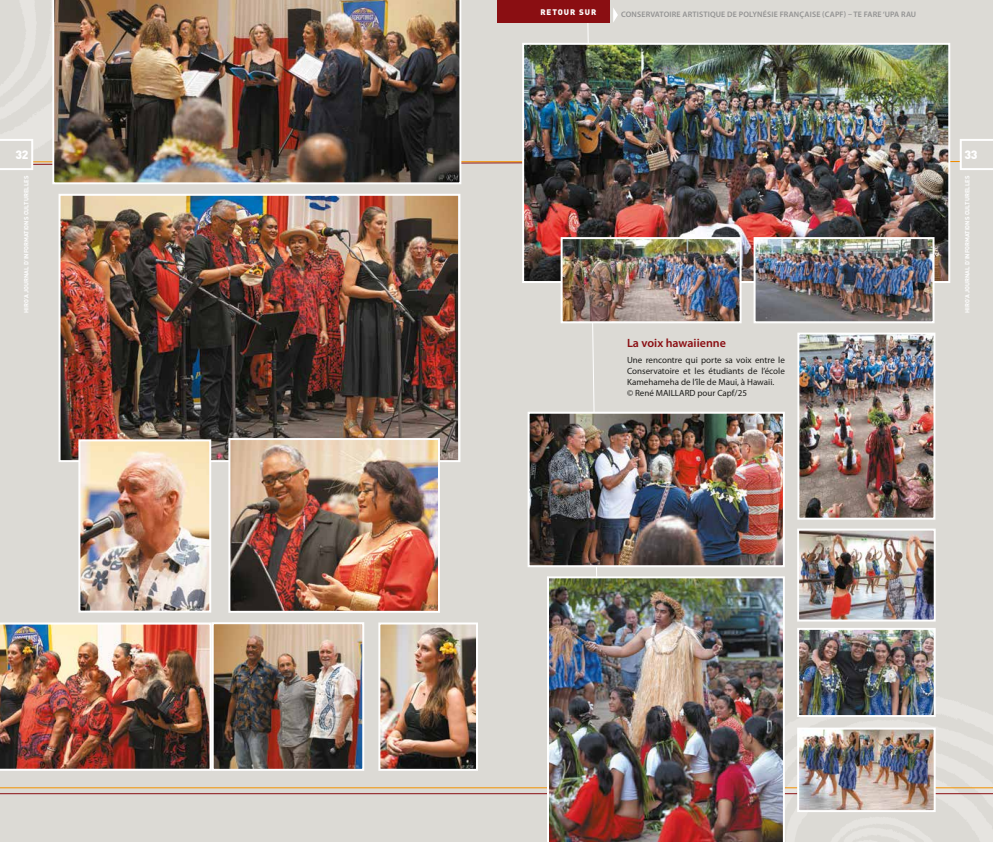
<style>
.page{position:relative;width:993px;height:842px;background:#fff}
.page>*{position:absolute;margin:0;border:0;box-sizing:border-box;transform-origin:0 0}
.t1{font:600 12px "Myriad Pro";color:#8a0e12}
.t2{font:900 12px "DIN";color:#fff}
.t3{font:9px/10.8px "Myriad Pro";color:#1d1d1b}
.t4{font:600 8px "Myriad Pro";letter-spacing:.02em;color:#929292}
.t5{font:900 8px "DIN";letter-spacing:.12em;color:#fff}
.t6{font:700 6px "DIN";color:#fff}
</style>
<div class="page">
<img style="left:0;top:0;width:992px;height:842px">
<img style="left:215px;top:625px;width:146px;height:143px">
<div style="left:212px;top:622px;width:152px;height:149px;border:2px solid #fff"></div>
<img style="left:52px;top:0;width:409px;height:184px">
<img style="left:81px;top:442px;width:127px;height:168px">
<div style="left:78px;top:439px;width:133px;height:174px;border:2px solid #fff"></div>
<img style="left:381px;top:625px;width:94px;height:143px">
<div style="left:378px;top:622px;width:100px;height:149px;border:2px solid #fff"></div>
<img style="left:231px;top:441px;width:206px;height:169px">
<div style="left:228px;top:438px;width:212px;height:175px;border:2px solid #fff"></div>
<p class="t5" style="left:540px;top:6px;width:57px">RETOUR SUR</p>
<p class="t4" style="left:620px;top:10px;width:297px">CONSERVATOIRE ARTISTIQUE DE POLYNÉSIE FRANÇAISE (CAPF) – TE FARE ‘UPA RAU</p>
<h1 class="t2" style="left:15px;top:147px;width:14px">32</h1>
<h1 class="t2" style="left:964px;top:147px;width:14px">33</h1>
<p class="t6" style="left:963px;top:313px;width:138px;rotate:-90deg">HIRO’A JOURNAL D’I NFORMATIONSCULTURELLES</p>
<h1 class="t1" style="left:627px;top:335px;width:100px">LA VOIX HAWAIIENNE</h1>
<p class="t3" style="left:627px;top:355px;width:159px">Une rencontre qui porte sa voix entre le Conservatoire et les étudiants de l’école Kamehameha de l’île de Maui, à Hawaii.<br>© René MAILLARD pour Capf/25</p>
<p class="t6" style="left:22px;top:313px;width:138px;rotate:-90deg">HIRO’A JOURNAL D’I NFORMATIONSCULTURELLES</p>
</div>
